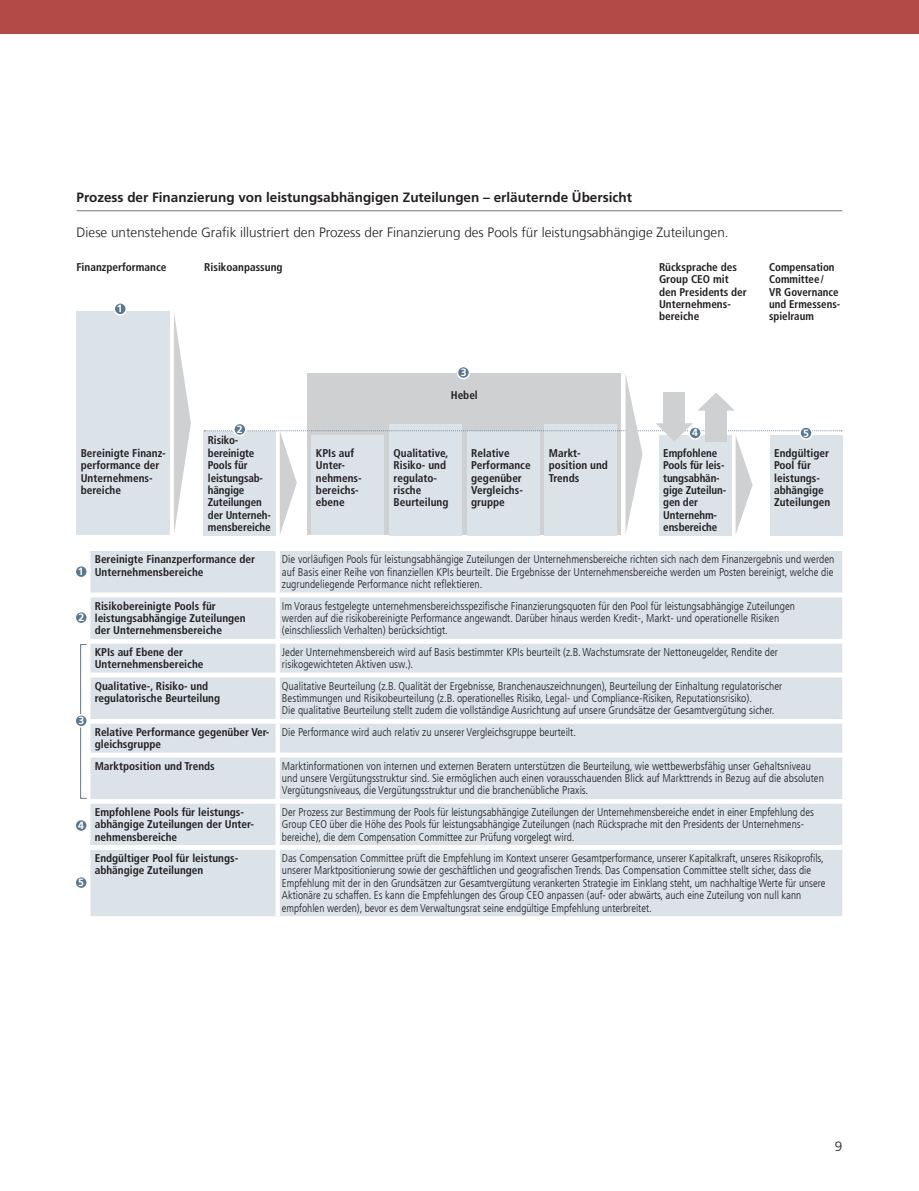
<style>
.page{position:relative;width:919px;height:1191px;background:#fff}
.page>*{position:absolute;margin:0;border:0;box-sizing:border-box;transform-origin:0 0}
.t1{font:300 13.5px "Frutiger LT Com";color:#231f20}
.t2{font:700 13.5px "Frutiger LT Com";color:#231f20}
.t3{font:300 condensed 11.25px/12.3px "Frutiger LT Com";color:#231f20}
.t4{font:700 condensed 11.25px/12.3px "Frutiger LT Com";color:#231f20}
.t5{font:700 10.5px "Frutiger LT Com";color:#fff}
</style>
<div class="page">
<div style="left:0;top:0;width:918px;height:34px;background:#b34a47"></div>
<hr style="left:77px;top:210px;width:765px;height:1px;background:#76787b">
<div style="left:90px;top:551px;width:752px;height:365px;background:#dbe3e9"></div>
<svg style="left:90px;top:593px;width:752px;height:256px;background:#dfe6eb"></svg>
<div style="left:275px;top:551px;width:5px;height:42px;background:#fff"></div>
<svg style="left:275px;top:593px;width:5px;height:4px"></svg>
<svg style="left:275px;top:639px;width:5px;height:4px"></svg>
<svg style="left:275px;top:673px;width:5px;height:4px"></svg>
<svg style="left:275px;top:719px;width:5px;height:4px"></svg>
<svg style="left:275px;top:753px;width:5px;height:4px"></svg>
<svg style="left:275px;top:799px;width:5px;height:4px"></svg>
<div style="left:275px;top:597px;width:5px;height:42px;background:#fff"></div>
<div style="left:275px;top:643px;width:5px;height:30px;background:#fff"></div>
<div style="left:275px;top:677px;width:5px;height:42px;background:#fff"></div>
<div style="left:275px;top:723px;width:5px;height:30px;background:#fff"></div>
<div style="left:275px;top:757px;width:5px;height:42px;background:#fff"></div>
<div style="left:275px;top:803px;width:5px;height:42px;background:#fff"></div>
<svg style="left:275px;top:845px;width:5px;height:4px"></svg>
<div style="left:275px;top:849px;width:5px;height:67px;background:#fff"></div>
<div style="left:80px;top:644px;width:7px;height:154px;border:1px solid #5a7991"></div>
<div style="left:76px;top:311px;width:94px;height:224px;background:#dbe3e9"></div>
<svg style="left:174px;top:314px;width:17px;height:219px"></svg>
<svg style="left:204px;top:373px;width:637px;height:162px"></svg>
<div style="left:114px;top:303px;width:12px;height:12px;background:#5a7991;border-radius:50%"></div>
<div style="left:113px;top:302px;width:14px;height:13px;border:2px solid #fff;border-radius:50%"></div>
<div style="left:75px;top:565px;width:12px;height:12px;background:#5a7991;border-radius:50%"></div>
<div style="left:74px;top:565px;width:14px;height:13px;border:2px solid #fff;border-radius:50%"></div>
<div style="left:689px;top:427px;width:12px;height:12px;background:#5a7991;border-radius:50%"></div>
<div style="left:688px;top:426px;width:14px;height:14px;border:2px solid #fff;border-radius:50%"></div>
<div style="left:800px;top:427px;width:12px;height:12px;background:#5a7991;border-radius:50%"></div>
<div style="left:799px;top:426px;width:13px;height:14px;border:2px solid #fff;border-radius:50%"></div>
<div style="left:234px;top:423px;width:12px;height:12px;background:#5a7991;border-radius:50%"></div>
<div style="left:233px;top:423px;width:13px;height:13px;border:2px solid #fff;border-radius:50%"></div>
<div style="left:75px;top:611px;width:12px;height:12px;background:#5a7991;border-radius:50%"></div>
<div style="left:74px;top:611px;width:14px;height:13px;border:2px solid #fff;border-radius:50%"></div>
<div style="left:75px;top:715px;width:12px;height:12px;background:#5a7991;border-radius:50%"></div>
<div style="left:74px;top:714px;width:14px;height:13px;border:2px solid #fff;border-radius:50%"></div>
<div style="left:75px;top:819px;width:12px;height:12px;background:#5a7991;border-radius:50%"></div>
<div style="left:74px;top:818px;width:14px;height:14px;border:2px solid #fff;border-radius:50%"></div>
<div style="left:75px;top:876px;width:12px;height:12px;background:#5a7991;border-radius:50%"></div>
<div style="left:74px;top:876px;width:14px;height:13px;border:2px solid #fff;border-radius:50%"></div>
<div style="left:457px;top:366px;width:12px;height:12px;background:#5a7991;border-radius:50%"></div>
<div style="left:456px;top:366px;width:14px;height:13px;border:2px solid #fff;border-radius:50%"></div>
<p class="t2" style="left:77px;top:189px;width:557px">Prozess der Finanzierung von leistungsabhängigen Zuteilungen – erläuternde Übersicht</p>
<p class="t1" style="left:77px;top:224px;width:653px">Diese untenstehende Grafik illustriert den Prozess der Finanzierung des Pools für leistungsabhängige Zuteilungen.</p>
<p class="t4" style="left:76px;top:261px;width:92px">Finanzperformance</p>
<p class="t4" style="left:204px;top:261px;width:80px">Risikoanpassung</p>
<p class="t4" style="left:659px;top:261px;width:89px">Rücksprache des<br>Group CEO mit den Presidents der<br>Unternehmens&shy;bereiche</p>
<p class="t4" style="left:769px;top:261px;width:73px">Compensation<br>Committee/<br>VR Governance und Ermessens&shy;spielraum</p>
<p class="t5" style="left:117px;top:302px;width:7px">1</p>
<p class="t5" style="left:461px;top:366px;width:7px">3</p>
<p class="t4" style="left:81px;top:447px;width:87px">Bereinigte Finanz&shy;performance der<br>Unternehmens&shy;bereiche</p>
<p class="t5" style="left:237px;top:423px;width:7px">2</p>
<p class="t4" style="left:208px;top:434px;width:65px">Risiko&shy;bereinigte<br>Pools für leistungsab&shy;hängige<br>Zuteilungen der Unterneh&shy;mensbereiche</p>
<p class="t4" style="left:451px;top:389px;width:29px">Hebel</p>
<p class="t5" style="left:692px;top:426px;width:7px">4</p>
<p class="t5" style="left:803px;top:427px;width:7px">5</p>
<p class="t4" style="left:316px;top:447px;width:46px">KPIs auf<br>Unter&shy;nehmens&shy;bereichs&shy;ebene</p>
<p class="t4" style="left:393px;top:447px;width:56px">Qualitative,<br>Risiko- und regulato&shy;rische<br>Beurteilung</p>
<p class="t4" style="left:471px;top:447px;width:61px">Relative<br>Performance gegenüber<br>Vergleichs&shy;gruppe</p>
<p class="t4" style="left:549px;top:447px;width:60px">Markt&shy;position und<br>Trends</p>
<p class="t4" style="left:663px;top:447px;width:64px">Empfohlene<br>Pools für leis&shy;tungsabhän&shy;gige Zuteilun&shy;gen der<br>Unternehm&shy;ensbereiche</p>
<p class="t4" style="left:774px;top:447px;width:58px">Endgültiger<br>Pool für leistungs&shy;abhängige<br>Zuteilungen</p>
<p class="t5" style="left:78px;top:565px;width:7px">1</p>
<p class="t5" style="left:78px;top:611px;width:7px">2</p>
<p class="t5" style="left:78px;top:714px;width:7px">3</p>
<p class="t5" style="left:78px;top:819px;width:7px">4</p>
<p class="t5" style="left:78px;top:876px;width:7px">5</p>
<p class="t4" style="left:95px;top:553px;width:162px">Bereinigte Finanzperformance der<br>Unternehmensbereiche</p>
<p class="t3" style="left:282px;top:553px;width:554px;text-align:justify">Die vorläufigen Pools für leistungsabhängige Zuteilungen der Unternehmensbereiche richten sich nach dem Finanzergebnis und werden auf Basis einer Reihe von finanziellen KPIs beurteilt. Die Ergebnisse der Unternehmensbereiche werden um Posten bereinigt, welche die zugrundeliegende Performance nicht reflektieren.</p>
<p class="t4" style="left:95px;top:599px;width:152px">Risikobereinigte Pools für leistungsabhängige Zuteilungen der Unternehmensbereiche</p>
<p class="t3" style="left:282px;top:599px;width:514px">Im Voraus festgelegte unternehmensbereichsspezifische Finanzierungsquoten für den Pool für leistungsabhängige Zuteilungen werden auf die risikobereinigte Performance angewandt. Darüber hinaus werden Kredit-, Markt- und operationelle Risiken (einschliesslich Verhalten) berücksichtigt.</p>
<p class="t4" style="left:95px;top:645px;width:110px">KPIs auf Ebene der<br>Unternehmensbereiche</p>
<p class="t3" style="left:282px;top:646px;width:497px">Jeder Unternehmensbereich wird auf Basis bestimmter KPIs beurteilt (z.B. Wachstumsrate der Nettoneugelder, Rendite der risikogewichteten Aktiven usw.).</p>
<p class="t4" style="left:95px;top:679px;width:127px">Qualitative-, Risiko- und regulatorische Beurteilung</p>
<p class="t3" style="left:282px;top:679px;width:501px">Qualitative Beurteilung (z.B. Qualität der Ergebnisse, Branchenauszeichnungen), Beurteilung der Einhaltung regulatorischer<br>Bestimmungen und Risikobeurteilung (z.B. operationelles Risiko, Legal- und Compliance-Risiken, Reputationsrisiko).<br>Die qualitative Beurteilung stellt zudem die vollständige Ausrichtung auf unsere Grundsätze der Gesamtvergütung sicher.</p>
<p class="t4" style="left:95px;top:725px;width:176px">Relative Performance gegenüber Ver&shy;gleichsgruppe</p>
<p class="t3" style="left:282px;top:726px;width:295px">Die Performance wird auch relativ zu unserer Vergleichsgruppe beurteilt.</p>
<p class="t4" style="left:95px;top:759px;width:122px">Marktposition und Trends</p>
<p class="t3" style="left:282px;top:759px;width:543px">Marktinformationen von internen und externen Beratern unterstützen die Beurteilung, wie wettbewerbsfähig unser Gehaltsniveau und unsere Vergütungsstruktur sind. Sie ermöglichen auch einen vorausschauenden Blick auf Markttrends in Bezug auf die absoluten<br>Vergütungsniveaus, die Vergütungsstruktur und die branchenübliche Praxis.</p>
<p class="t4" style="left:95px;top:805px;width:161px">Empfohlene Pools für leistungs&shy;abhängige Zuteilungen der Unter&shy;nehmensbereiche</p>
<p class="t3" style="left:282px;top:806px;width:533px">Der Prozess zur Bestimmung der Pools für leistungsabhängige Zuteilungen der Unternehmensbereiche endet in einer Empfehlung des<br>Group CEO über die Höhe des Pools für leistungsabhängige Zuteilungen (nach Rücksprache mit den Presidents der Unternehmens&shy;bereiche), die dem Compensation Committee zur Prüfung vorgelegt wird.</p>
<p class="t4" style="left:95px;top:852px;width:145px">Endgültiger Pool für leistungs&shy;abhängige Zuteilungen</p>
<p class="t3" style="left:282px;top:852px;width:545px">Das Compensation Committee prüft die Empfehlung im Kontext unserer Gesamtperformance, unserer Kapitalkraft, unseres Risikoprofils, unserer Marktpositionierung sowie der geschäftlichen und geografischen Trends. Das Compensation Committee stellt sicher, dass die Empfehlung mit der in den Grundsätzen zur Gesamtvergütung verankerten Strategie im Einklang steht, um nachhaltige Werte für unsere Aktionäre zu schaffen. Es kann die Empfehlungen des Group CEO anpassen (auf- oder abwärts, auch eine Zuteilung von null kann empfohlen werden), bevor es dem Verwaltungsrat seine endgültige Empfehlung unterbreitet.</p>
<p class="t1" style="left:834px;top:1138px;width:9px">9</p>
</div>
